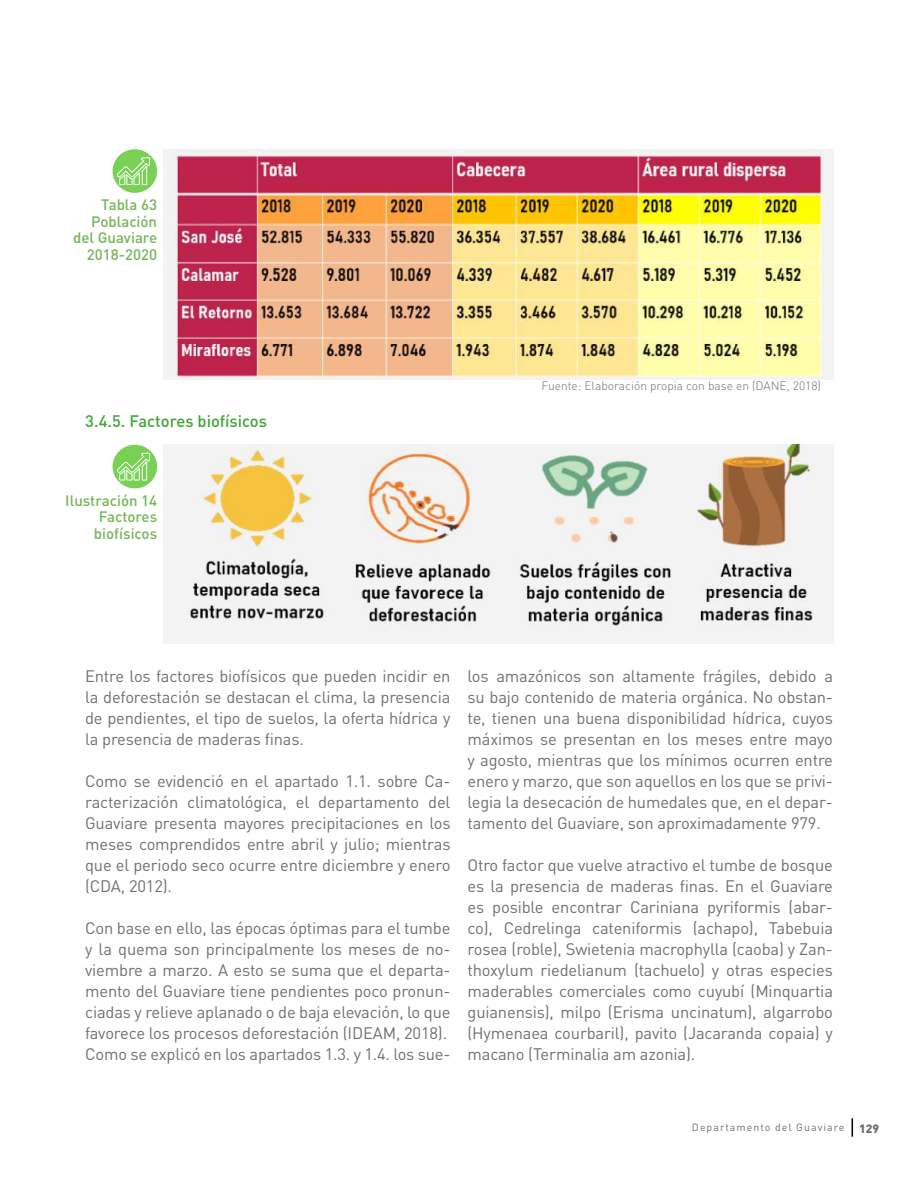
<style>
.page{position:relative;width:918px;height:1188px;background:#fff}
.page>*{position:absolute;margin:0;border:0;box-sizing:border-box;transform-origin:0 0}
.t1{font:16.5px/21px "DIN Pro";letter-spacing:-.01em;color:#706f6f;text-align:justify}
.t2{font:500 16.5px "DIN Pro";color:#3fa535}
.t3{font:500 15px/16.5px "DIN Pro";color:#75b558;text-align:right}
.t4{font:300 12px "DIN Pro";color:#706f6f}
.t5{font:10.5px "DIN Pro";letter-spacing:.1em;color:#706f6f}
.s1{font-weight:900;font-size:12px}
</style>
<div class="page">
<svg style="left:852px;top:1118px;width:1px;height:19px"></svg>
<div style="left:113px;top:149px;width:44px;height:44px;background:#78d154;border-radius:50%"></div>
<svg style="left:116px;top:157px;width:35px;height:28px"></svg>
<img style="left:164px;top:149px;width:669px;height:231px">
<div style="left:113px;top:445px;width:44px;height:43px;background:#78d154;border-radius:50%"></div>
<svg style="left:116px;top:452px;width:35px;height:29px"></svg>
<img style="left:164px;top:445px;width:669px;height:199px">
<p class="t3" style="left:73px;top:196px;width:86px">Tabla 63<br>Población del Guaviare<br>2018-2020</p>
<p class="t2" style="left:85px;top:409px;width:183px">3.4.5. Factores biofísicos</p>
<p class="t3" style="left:65px;top:491px;width:93px">Ilustración 14<br>Factores biofísicos</p>
<p class="t4" style="left:542px;top:377px;width:281px">Fuente: Elaboración propia con base en (DANE, 2018)</p>
<p class="t1" style="left:85px;top:665px;width:367px">Entre los factores biofísicos que pueden incidir en la deforestación se destacan el clima, la presencia de pendientes, el tipo de suelos, la oferta hídrica y la presencia de maderas finas.</p>
<p class="t1" style="left:85px;top:770px;width:367px">Como se evidenció en el apartado 1.1. sobre Ca&shy;racterización climatológica, el departamento del Guaviare presenta mayores precipitaciones en los meses comprendidos entre abril y julio; mientras que el periodo seco ocurre entre diciembre y enero (CDA, 2012).</p>
<p class="t1" style="left:85px;top:917px;width:367px;text-align:left">Con base en ello, las épocas óptimas para el tumbe y la quema son principalmente los meses de no&shy;viembre a marzo. A esto se suma que el departa&shy;mento del Guaviare tiene pendientes poco pronun&shy;ciadas y relieve aplanado o de baja elevación, lo que favorece los procesos deforestación (IDEAM, 2018).<br>Como se explicó en los apartados 1.3. y 1.4. los sue-</p>
<p class="t1" style="left:468px;top:665px;width:367px">los amazónicos son altamente frágiles, debido a su bajo contenido de materia orgánica. No obstan&shy;te, tienen una buena disponibilidad hídrica, cuyos máximos se presentan en los meses entre mayo y agosto, mientras que los mínimos ocurren entre enero y marzo, que son aquellos en los que se privi&shy;legia la desecación de humedales que, en el depar&shy;tamento del Guaviare, son aproximadamente 979.</p>
<p class="t1" style="left:468px;top:854px;width:367px">Otro factor que vuelve atractivo el tumbe de bosque es la presencia de maderas finas. En el Guaviare es posible encontrar Cariniana pyriformis (abar&shy;co), Cedrelinga cateniformis (achapo), Tabebuia rosea (roble), Swietenia macrophylla (caoba) y Zan&shy;thoxylum riedelianum (tachuelo) y otras especies maderables comerciales como cuyubí (Minquartia guianensis), milpo (Erisma uncinatum), algarrobo (Hymenaea courbaril), pavito (Jacaranda copaia) y macano (Terminalia am azonia).</p>
<p class="t5" style="left:692px;top:1120px;width:189px">Departamento del Guaviare <span class="s1">129</span></p>
</div>
